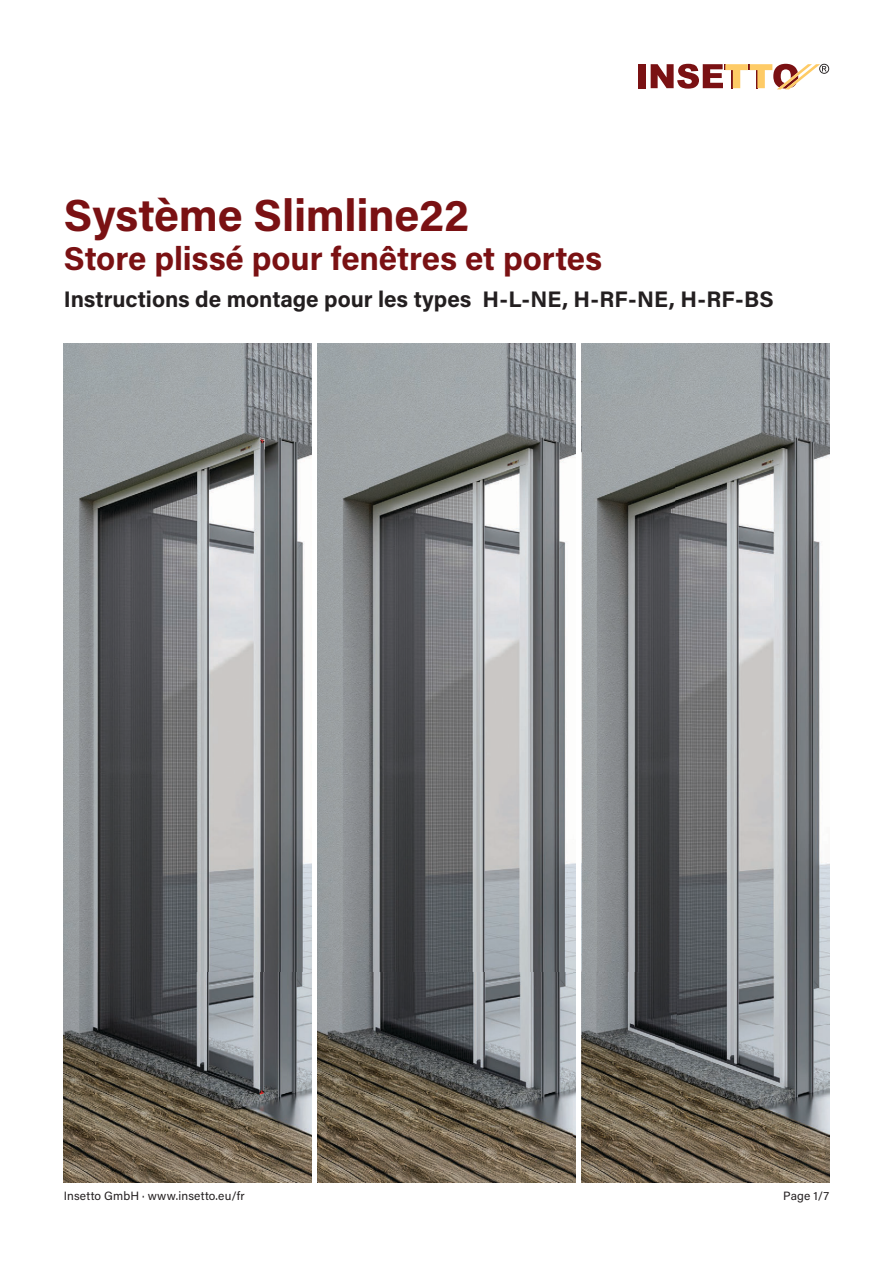
<style>
.page{position:relative;width:893px;height:1263px;background:#fff}
.page>*{position:absolute;margin:0;border:0;box-sizing:border-box;transform-origin:0 0}
.t1{font:700 45px "Acumin Pro";letter-spacing:-.01em;color:#7a1113}
.t2{font:700 33px "Acumin Pro";letter-spacing:-.005em;color:#7a1113}
.t3{font:700 22.5px "Acumin Pro";color:#231f20}
.t4{font:12px "Acumin Pro";letter-spacing:.01em;color:#231f20}
</style>
<div class="page">
<img style="left:64px;top:343px;width:765px;height:840px">
<hr style="left:313px;top:342px;width:4px;height:842px;background:#fff">
<div style="left:576px;top:342px;width:5px;height:842px;background:#fff"></div>
<div style="left:638px;top:64px;width:7px;height:24px;background:#7a1113"></div>
<svg style="left:651px;top:64px;width:178px;height:25px"></svg>
<h1 class="t1" style="left:64px;top:183px;width:407px">Système Slimline22</h1>
<h2 class="t2" style="left:64px;top:235px;width:540px">Store plissé pour fenêtres et portes</h2>
<p class="t3" style="left:64px;top:284px;width:712px">Instructions de montage pour les types H-L-NE, H-RF-NE, H-RF-BS</p>
<p class="t4" style="left:64px;top:1187px;width:182px">Insetto GmbH · www.insetto.eu/fr</p>
<p class="t4" style="left:783px;top:1187px;width:47px">Page 1/7</p>
</div>
